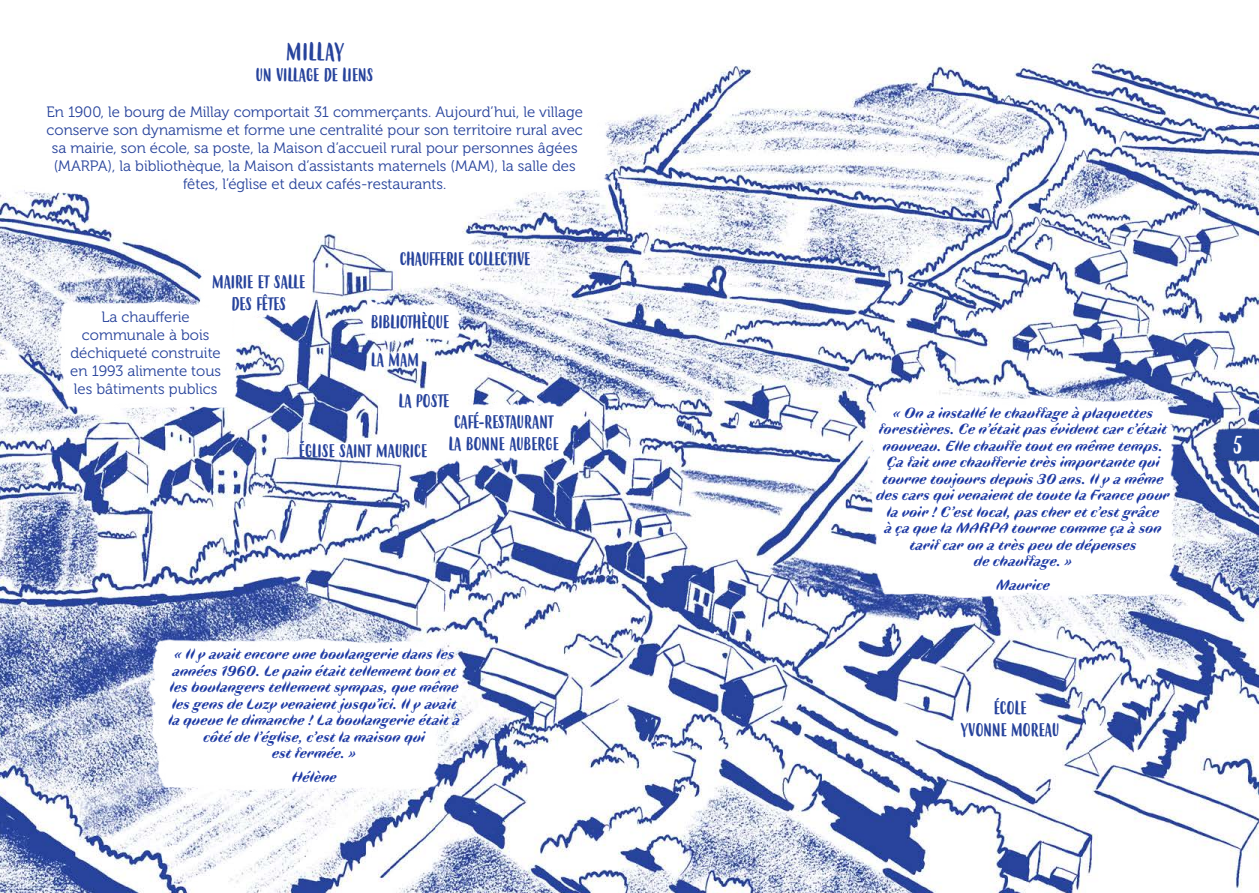
<style>
.page{position:relative;width:1259px;height:893px;background:#fff}
.page>*{position:absolute;margin:0;border:0;box-sizing:border-box;transform-origin:0 0}
.t1{font:24px "Budidaya";letter-spacing:.03em;color:#27439c}
.t2{font:24px "Budidaya";color:#fff}
.t3{font:18px/21.6px "Budidaya";color:#27439c;text-align:center}
.t4{font:italic 700 15px/16.5px "Faune Display";color:#203ca5;text-align:center}
.t5{font:15px/18px "Museo 300";color:#27439c;text-align:center}
</style>
<div class="page">
<img style="left:0;top:60px;width:1259px;height:833px">
<img style="left:847px;top:335px;width:412px;height:264px">
<img style="left:125px;top:565px;width:394px;height:242px">
<img style="left:26px;top:60px;width:622px;height:152px">
<img style="left:0;top:303px;width:299px;height:114px">
<img style="left:191px;top:259px;width:141px;height:74px">
<img style="left:416px;top:387px;width:175px;height:94px">
<img style="left:354px;top:292px;width:123px;height:67px">
<div style="left:299px;top:443px;width:128px;height:14px;background:#fff"></div>
<div style="left:371px;top:315px;width:78px;height:13px;background:#fff"></div>
<img style="left:1209px;top:418px;width:50px;height:56px">
<h1 class="t1" style="left:286px;top:39px;width:58px">MILLAY</h1>
<p class="t3" style="left:256px;top:66px;width:119px">UN VILLAGE DE LIENS</p>
<p class="t5" style="left:46px;top:103px;width:538px">En 1900, le bourg de Millay comportait 31 commerçants. Aujourd’hui, le village conserve son dynamisme et forme une centralité pour son territoire rural avec sa mairie, son école, sa poste, la Maison d’accueil rural pour personnes âgées (MARPA), la bibliothèque, la Maison d’assistants maternels (MAM), la salle des fêtes, l’église et deux cafés-restaurants.</p>
<p class="t3" style="left:212px;top:272px;width:94px">MAIRIE ET SALLE<br>DES FÊTES</p>
<p class="t5" style="left:70px;top:308px;width:152px">La chaufferie communale à bois déchiqueté construite en 1993 alimente tous les bâtiments publics</p>
<p class="t3" style="left:400px;top:249px;width:132px">CHAUFFERIE COLLECTIVE</p>
<p class="t3" style="left:371px;top:312px;width:80px">BIBLIOTHÈQUE</p>
<p class="t3" style="left:371px;top:350px;width:50px">LA MAM</p>
<p class="t3" style="left:399px;top:391px;width:52px">LA POSTE</p>
<p class="t3" style="left:299px;top:441px;width:130px">ÉGLISE SAINT MAURICE</p>
<p class="t3" style="left:449px;top:413px;width:111px;text-align:left">CAFÉ-RESTAURANT<br>LA BONNE AUBERGE</p>
<p class="t4" style="left:169px;top:645px;width:293px">« Il y avait encore une boulangerie dans les années 1960. Le pain était tellement bon et les boulangers tellement sympas, que même les gens de Luzy venaient jusqu’ici. Il y avait la queue le dimanche ! La boulangerie était à côté de l’église, c’est la maison qui<br>est fermée. »</p>
<p class="t4" style="left:292px;top:768px;width:47px">Hélène</p>
<p class="t4" style="left:876px;top:403px;width:295px">« On a installé le chauffage à plaquettes forestières. Ce n’était pas évident car c’était nouveau. Elle chauffe tout en même temps.<br>Ça fait une chaufferie très importante qui tourne toujours depuis 30 ans. Il y a même des cars qui venaient de toute la France pour la voir ! C’est local, pas cher et c’est grâce<br>à ça que la MARPA tourne comme ça à son tarif car on a très peu de dépenses<br>de chauffage. »</p>
<p class="t4" style="left:996px;top:576px;width:55px">Maurice</p>
<p class="t3" style="left:961px;top:698px;width:100px">ÉCOLE<br>YVONNE MOREAU</p>
<h1 class="t2" style="left:1232px;top:432px;width:11px">5</h1>
</div>
